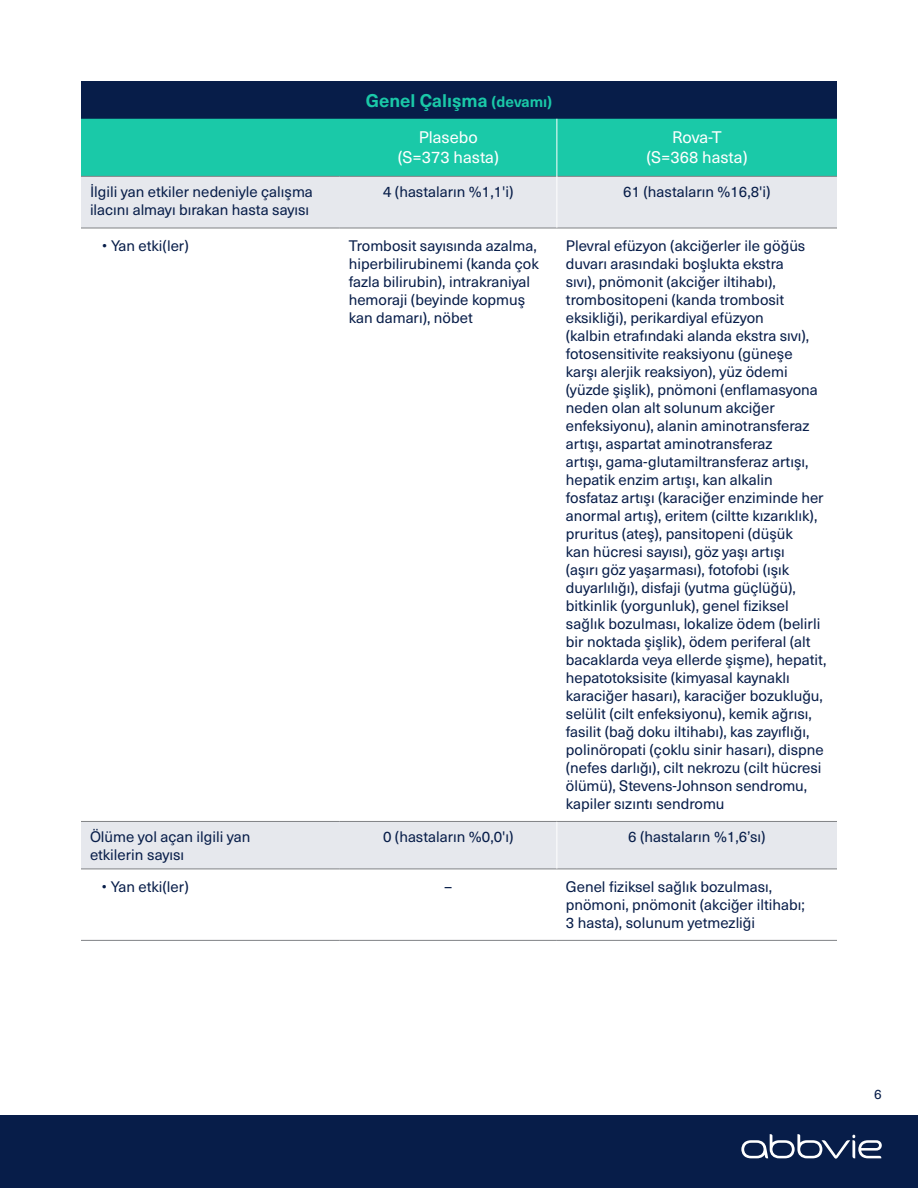
<style>
.page{position:relative;width:918px;height:1188px;background:#fff}
.page>*{position:absolute;margin:0;border:0;box-sizing:border-box;transform-origin:0 0}
.t1{font:700 18px "Neue Haas Unica Pro";color:#1ac9a8}
.t2{font:16.5px/19.5px "Neue Haas Unica Pro";color:#fff;text-align:center}
.t3{font:15px/18px "Neue Haas Unica Pro";color:#071d49}
.t4{font:13.5px "Neue Haas Unica Pro";color:#071d49}
.s1{font-size:15px}
</style>
<div class="page">
<div style="left:0;top:1115px;width:918px;height:73px;background:#071d49"></div>
<div style="left:81px;top:81px;width:756px;height:38px;background:#071d49"></div>
<div style="left:81px;top:119px;width:756px;height:57px;background:#1ac9a8"></div>
<svg style="left:81px;top:177px;width:756px;height:692px"></svg>
<hr style="left:81px;top:821px;width:259px;height:1px;background:#808285">
<hr style="left:340px;top:821px;width:217px;height:1px;background:#808285">
<hr style="left:557px;top:821px;width:280px;height:1px;background:#808285">
<hr style="left:81px;top:940px;width:259px;height:1px;background:#808285">
<hr style="left:340px;top:940px;width:217px;height:1px;background:#808285">
<hr style="left:557px;top:940px;width:280px;height:1px;background:#808285">
<hr style="left:81px;top:228px;width:259px;height:1px;background:#808285">
<hr style="left:340px;top:228px;width:217px;height:1px;background:#808285">
<hr style="left:557px;top:228px;width:280px;height:1px;background:#808285">
<hr style="left:81px;top:869px;width:259px;height:1px;background:#808285">
<hr style="left:340px;top:869px;width:217px;height:1px;background:#808285">
<hr style="left:557px;top:869px;width:280px;height:1px;background:#808285">
<hr style="left:81px;top:176px;width:259px;height:1px;background:#808285">
<hr style="left:340px;top:176px;width:216px;height:1px;background:#808285">
<hr style="left:557px;top:176px;width:280px;height:1px;background:#808285">
<hr style="left:556px;top:119px;width:1px;height:57px;background:#fff">
<hr style="left:556px;top:176px;width:1px;height:52px;background:#fff">
<hr style="left:556px;top:822px;width:1px;height:47px;background:#fff">
<svg style="left:741px;top:1134px;width:141px;height:25px"></svg>
<p class="t1" style="left:366px;top:89px;width:188px">Genel Çalışma <span class="s1">(devamı)</span></p>
<p class="t2" style="left:398px;top:128px;width:103px">Plasebo (S=373 hasta)</p>
<p class="t2" style="left:646px;top:128px;width:103px">Rova-T (S=368 hasta)</p>
<p class="t3" style="left:90px;top:183px;width:224px">İlgili yan etkiler nedeniyle çalışma ilacını almayı bırakan hasta sayısı</p>
<p class="t3" style="left:383px;top:183px;width:132px">4 (hastaların %1,1'i)</p>
<p class="t3" style="left:623px;top:183px;width:149px">61 (hastaların %16,8'i)</p>
<p class="t3" style="left:102px;top:237px;width:88px">• Yan etki(ler)</p>
<p class="t3" style="left:349px;top:237px;width:192px">Trombosit sayısında azalma, hiperbilirubinemi (kanda çok fazla bilirubin), intrakraniyal hemoraji (beyinde kopmuş kan damarı), nöbet</p>
<p class="t3" style="left:566px;top:237px;width:262px">Plevral efüzyon (akciğerler ile göğüs duvarı arasındaki boşlukta ekstra<br>sıvı), pnömonit (akciğer iltihabı), trombositopeni (kanda trombosit eksikliği), perikardiyal efüzyon<br>(kalbin etrafındaki alanda ekstra sıvı), fotosensitivite reaksiyonu (güneşe karşı alerjik reaksiyon), yüz ödemi (yüzde şişlik), pnömoni (enflamasyona neden olan alt solunum akciğer enfeksiyonu), alanin aminotransferaz artışı, aspartat aminotransferaz<br>artışı, gama-glutamiltransferaz artışı, hepatik enzim artışı, kan alkalin fosfataz artışı (karaciğer enziminde her anormal artış), eritem (ciltte kızarıklık), pruritus (ateş), pansitopeni (düşük<br>kan hücresi sayısı), göz yaşı artışı<br>(aşırı göz yaşarması), fotofobi (ışık duyarlılığı), disfaji (yutma güçlüğü), bitkinlik (yorgunluk), genel fiziksel sağlık bozulması, lokalize ödem (belirli bir noktada şişlik), ödem periferal (alt bacaklarda veya ellerde şişme), hepatit, hepatotoksisite (kimyasal kaynaklı karaciğer hasarı), karaciğer bozukluğu, selülit (cilt enfeksiyonu), kemik ağrısı, fasilit (bağ doku iltihabı), kas zayıflığı, polinöropati (çoklu sinir hasarı), dispne (nefes darlığı), cilt nekrozu (cilt hücresi ölümü), Stevens-Johnson sendromu, kapiler sızıntı sendromu</p>
<p class="t3" style="left:90px;top:828px;width:162px">Ölüme yol açan ilgili yan etkilerin sayısı</p>
<p class="t3" style="left:383px;top:828px;width:132px">0 (hastaların %0,0'ı)</p>
<p class="t3" style="left:628px;top:828px;width:139px">6 (hastaların %1,6’sı)</p>
<p class="t3" style="left:102px;top:878px;width:88px">• Yan etki(ler)</p>
<p class="t3" style="left:445px;top:878px;width:9px">–</p>
<p class="t3" style="left:566px;top:878px;width:240px">Genel fiziksel sağlık bozulması, pnömoni, pnömonit (akciğer iltihabı;<br>3 hasta), solunum yetmezliği</p>
<p class="t4" style="left:874px;top:1086px;width:9px">6</p>
</div>
